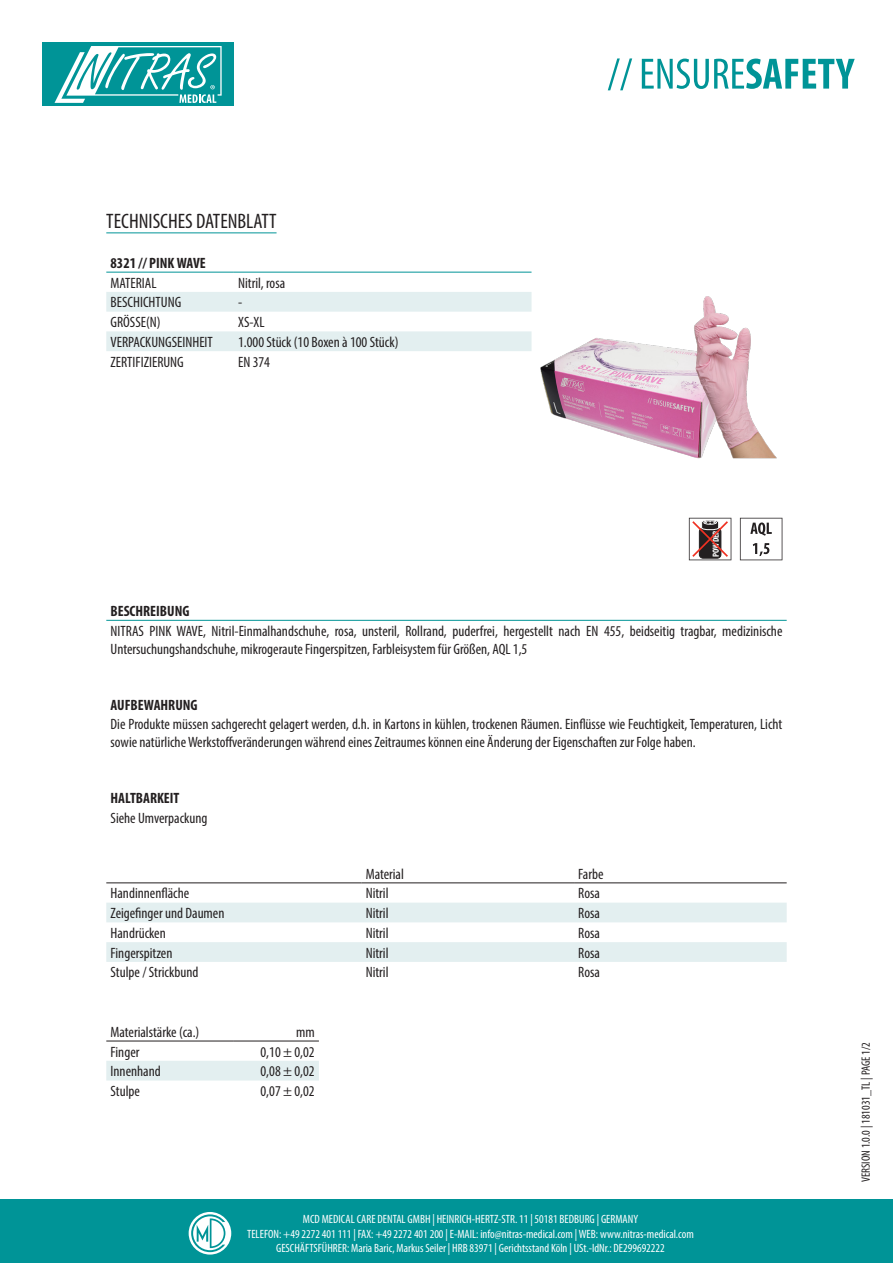
<style>
.page{position:relative;width:893px;height:1263px;background:#fff}
.page>*{position:absolute;margin:0;border:0;box-sizing:border-box;transform-origin:0 0}
.t1{font:condensed 21px "Myriad Pro";color:#231f20}
.t2{font:condensed 15px/18px "Myriad Pro";color:#231f20}
.t3{font:700 condensed 15px "Myriad Pro";color:#231f20}
.t4{font:condensed 12px/14.4px "Myriad Pro";color:#fff;text-align:center}
.t5{font:condensed 12px "Myriad Pro";color:#231f20}
.t6{font:700 condensed 8.85px "Myriad Pro";color:#fff}
</style>
<div class="page">
<div style="left:0;top:1199px;width:893px;height:64px;background:#009497"></div>
<svg style="left:608px;top:58px;width:247px;height:32px"></svg>
<svg style="left:189px;top:1212px;width:42px;height:42px"></svg>
<div style="left:43px;top:43px;width:191px;height:63px;background:#009497"></div>
<svg style="left:55px;top:46px;width:167px;height:57px"></svg>
<hr style="left:106px;top:232px;width:171px;height:1px;background:#009497">
<svg style="left:106px;top:292px;width:425px;height:59px"></svg>
<hr style="left:106px;top:272px;width:128px;height:1px;background:#009497">
<hr style="left:234px;top:272px;width:297px;height:1px;background:#009497">
<img style="left:531px;top:271px;width:246px;height:188px">
<svg style="left:689px;top:518px;width:42px;height:42px"></svg>
<svg style="left:740px;top:518px;width:42px;height:42px"></svg>
<hr style="left:106px;top:620px;width:681px;height:1px;background:#009497">
<svg style="left:106px;top:883px;width:681px;height:20px"></svg>
<svg style="left:106px;top:903px;width:681px;height:59px"></svg>
<hr style="left:106px;top:882px;width:255px;height:1px;background:#231f20">
<hr style="left:361px;top:882px;width:213px;height:1px;background:#231f20">
<hr style="left:574px;top:882px;width:213px;height:1px;background:#231f20">
<div style="left:106px;top:1061px;width:213px;height:20px;background:#e3eff0"></div>
<hr style="left:106px;top:1041px;width:128px;height:1px;background:#231f20">
<hr style="left:234px;top:1041px;width:85px;height:1px;background:#231f20">
<p class="t1" style="left:106px;top:209px;width:172px">TECHNISCHES DATENBLATT</p>
<p class="t3" style="left:111px;top:253px;width:97px">8321 // PINK WAVE</p>
<p class="t2" style="left:111px;top:273px;width:47px">MATERIAL</p>
<p class="t2" style="left:238px;top:273px;width:49px">Nitril, rosa</p>
<p class="t2" style="left:111px;top:293px;width:72px">BESCHICHTUNG</p>
<p class="t2" style="left:238px;top:293px;width:6px">-</p>
<p class="t2" style="left:111px;top:313px;width:52px">GRÖSSE(N)</p>
<p class="t2" style="left:238px;top:313px;width:28px">XS-XL</p>
<p class="t2" style="left:111px;top:333px;width:104px">VERPACKUNGSEINHEIT</p>
<p class="t2" style="left:238px;top:333px;width:162px">1.000 Stück (10 Boxen à 100 Stück)</p>
<p class="t2" style="left:111px;top:352px;width:75px">ZERTIFIZIERUNG</p>
<p class="t2" style="left:238px;top:352px;width:33px">EN 374</p>
<p class="t6" style="left:710px;top:557px;width:28px;rotate:-90deg">POWDER</p>
<p class="t3" style="left:111px;top:602px;width:80px">BESCHREIBUNG</p>
<p class="t2" style="left:111px;top:622px;width:673px">NITRAS PINK WAVE, Nitril-Einmalhandschuhe, rosa, unsteril, Rollrand, puderfrei, hergestellt nach EN 455, beidseitig tragbar, medizinische<br>Untersuchungshandschuhe, mikrogeraute Fingerspitzen, Farbleisystem für Größen, AQL 1,5</p>
<p class="t3" style="left:111px;top:695px;width:89px">AUFBEWAHRUNG</p>
<p class="t2" style="left:111px;top:715px;width:673px">Die Produkte müssen sachgerecht gelagert werden, d.h. in Kartons in kühlen, trockenen Räumen. Einflüsse wie Feuchtigkeit, Temperaturen, Licht sowie natürliche Werkstoffveränderungen während eines Zeitraumes können eine Änderung der Eigenschaften zur Folge haben.</p>
<p class="t3" style="left:111px;top:789px;width:70px">HALTBARKEIT</p>
<p class="t2" style="left:111px;top:809px;width:98px">Siehe Umverpackung</p>
<p class="t2" style="left:366px;top:864px;width:40px">Material</p>
<p class="t2" style="left:578px;top:864px;width:27px">Farbe</p>
<p class="t2" style="left:111px;top:884px;width:80px">Handinnenfläche</p>
<p class="t2" style="left:366px;top:884px;width:24px">Nitril</p>
<p class="t2" style="left:578px;top:884px;width:23px">Rosa</p>
<p class="t2" style="left:111px;top:904px;width:115px">Zeigefinger und Daumen</p>
<p class="t2" style="left:366px;top:904px;width:24px">Nitril</p>
<p class="t2" style="left:578px;top:904px;width:23px">Rosa</p>
<p class="t2" style="left:111px;top:924px;width:57px">Handrücken</p>
<p class="t2" style="left:366px;top:924px;width:24px">Nitril</p>
<p class="t2" style="left:578px;top:924px;width:23px">Rosa</p>
<p class="t2" style="left:111px;top:943px;width:63px">Fingerspitzen</p>
<p class="t2" style="left:366px;top:943px;width:24px">Nitril</p>
<p class="t2" style="left:578px;top:943px;width:23px">Rosa</p>
<p class="t2" style="left:111px;top:963px;width:89px">Stulpe / Strickbund</p>
<p class="t2" style="left:366px;top:963px;width:24px">Nitril</p>
<p class="t2" style="left:578px;top:963px;width:23px">Rosa</p>
<p class="t2" style="left:111px;top:1023px;width:90px">Materialstärke (ca.)</p>
<p class="t2" style="left:296px;top:1023px;width:20px">mm</p>
<p class="t2" style="left:111px;top:1042px;width:30px">Finger</p>
<p class="t2" style="left:261px;top:1042px;width:56px">0,10 ± 0,02</p>
<p class="t2" style="left:111px;top:1062px;width:52px">Innenhand</p>
<p class="t2" style="left:261px;top:1062px;width:56px">0,08 ± 0,02</p>
<p class="t2" style="left:111px;top:1082px;width:31px">Stulpe</p>
<p class="t2" style="left:261px;top:1082px;width:56px">0,07 ± 0,02</p>
<p class="t4" style="left:247px;top:1212px;width:448px">MCD MEDICAL CARE DENTAL GMBH | HEINRICH-HERTZ-STR. 11 | 50181 BEDBURG | GERMANY<br>TELEFON: +49 2272 401 111 | FAX: +49 2272 401 200 | E-MAIL: info@nitras-medical.com | WEB: www.nitras-medical.com<br>GESCHÄFTSFÜHRER: Maria Baric, Markus Seiler | HRB 83971 | Gerichtsstand Köln | USt.-IdNr.: DE299692222</p>
<p class="t5" style="left:859px;top:1182px;width:141px;rotate:-90deg">VERSION 1.0.0 | 181031_TL | PAGE 1/2</p>
</div>
